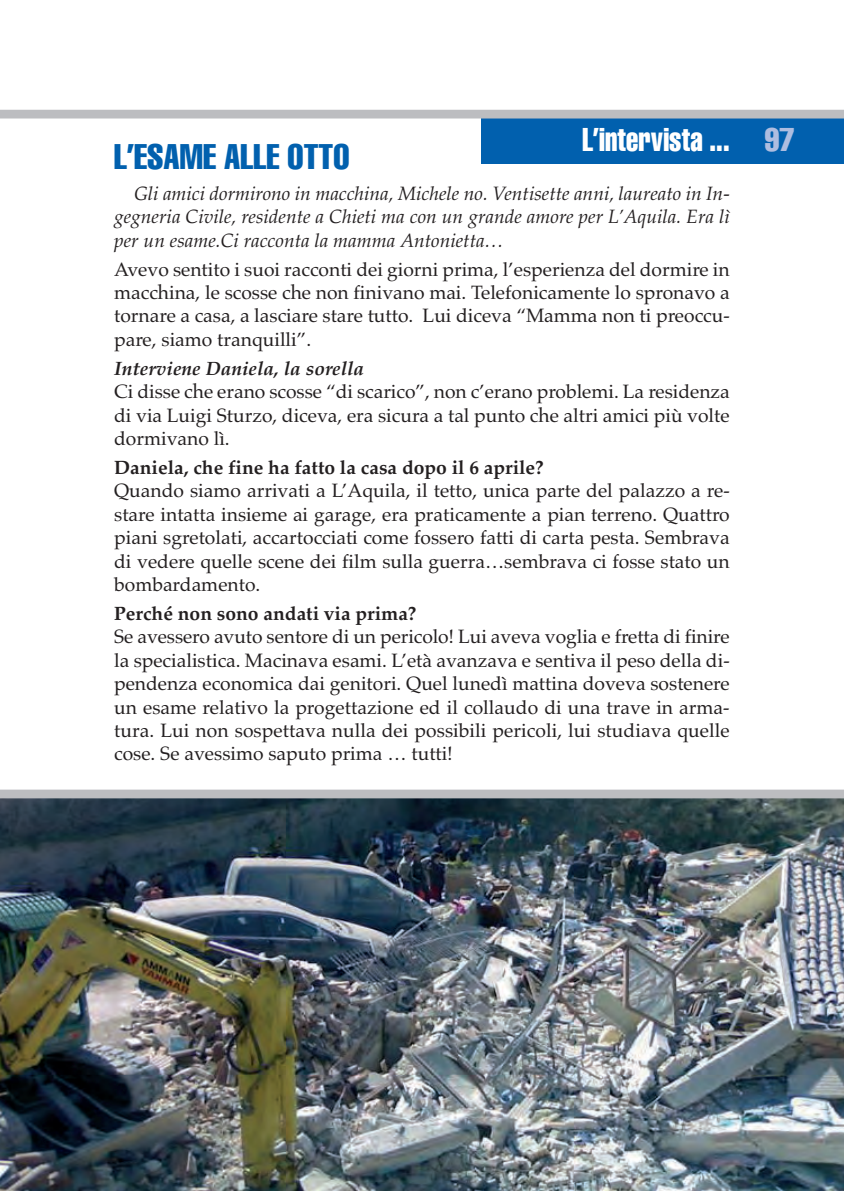
<style>
.page{position:relative;width:844px;height:1191px;background:#fff}
.page>*{position:absolute;margin:0;border:0;box-sizing:border-box;transform-origin:0 0}
.t1{font:extra-condensed 35px "Helvetica";color:#0160ae}
.t2{font:extra-condensed 32.38px "Helvetica";color:#fff;scale:.9 1}
.t3{font:19.25px/23.4px "Palatino";color:#231f20;text-align:justify}
.t4{font:italic 19.25px/23.4px "Palatino";color:#231f20;text-align:justify}
.t5{font:700 19.25px "Palatino";color:#231f20}
.t6{font:italic 700 19.25px "Palatino";color:#231f20}
.s1{color:#aebde0}
</style>
<div class="page">
<img style="left:0;top:798px;width:843px;height:393px">
<div style="left:0;top:789px;width:843px;height:9px;background:#bcbdc0"></div>
<div style="left:481px;top:114px;width:362px;height:50px;background:#0160ae"></div>
<div style="left:0;top:110px;width:843px;height:8px;background:#bcbdc0"></div>
<h2 class="t2" style="left:582px;top:121px;width:237px">L’intervista ... <span class="s1">97</span></h2>
<h1 class="t1" style="left:114px;top:136px;width:237px">L’ESAME ALLE OTTO</h1>
<p class="t4" style="left:114px;top:181px;width:617px;text-indent:20px">Gli amici dormirono in macchina, Michele no. Ventisette anni, laureato in In&shy;gegneria Civile, residente a Chieti ma con un grande amore per L’Aquila. Era lì per un esame.Ci racconta la mamma Antonietta…</p>
<p class="t3" style="left:114px;top:257px;width:617px">Avevo sentito i suoi racconti dei giorni prima, l’esperienza del dormire in macchina, le scosse che non finivano mai. Telefonicamente lo spronavo a tornare a casa, a lasciare stare tutto. Lui diceva “Mamma non ti preoccu&shy;pare, siamo tranquilli”.</p>
<p class="t6" style="left:114px;top:357px;width:251px">Interviene Daniela, la sorella</p>
<p class="t3" style="left:114px;top:380px;width:617px">Ci disse che erano scosse “di scarico”, non c’erano problemi. La residenza di via Luigi Sturzo, diceva, era sicura a tal punto che altri amici più volte dormivano lì.</p>
<p class="t5" style="left:114px;top:456px;width:431px">Daniela, che fine ha fatto la casa dopo il 6 aprile?</p>
<p class="t3" style="left:114px;top:479px;width:617px">Quando siamo arrivati a L’Aquila, il tetto, unica parte del palazzo a re&shy;stare intatta insieme ai garage, era praticamente a pian terreno. Quattro piani sgretolati, accartocciati come fossero fatti di carta pesta. Sembrava di vedere quelle scene dei film sulla guerra…sembrava ci fosse stato un bombardamento.</p>
<p class="t5" style="left:114px;top:602px;width:304px">Perché non sono andati via prima?</p>
<p class="t3" style="left:114px;top:625px;width:617px">Se avessero avuto sentore di un pericolo! Lui aveva voglia e fretta di finire la specialistica. Macinava esami. L’età avanzava e sentiva il peso della di&shy;pendenza economica dai genitori. Quel lunedì mattina doveva sostenere un esame relativo la progettazione ed il collaudo di una trave in arma&shy;tura. Lui non sospettava nulla dei possibili pericoli, lui studiava quelle cose. Se avessimo saputo prima … tutti!</p>
</div>
